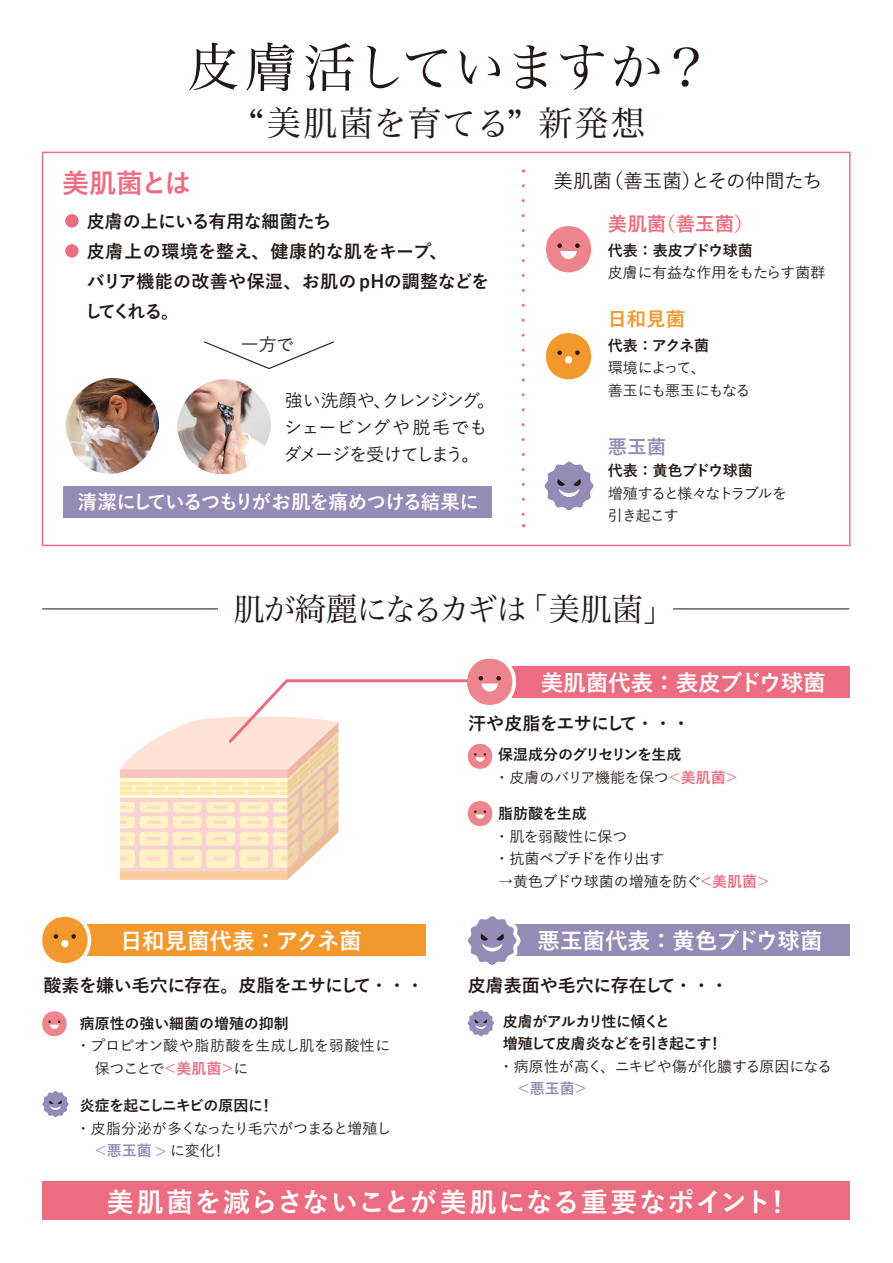
<style>
.page{position:relative;width:893px;height:1263px;background:#fff}
.page>*{position:absolute;margin:0;border:0;box-sizing:border-box;transform-origin:0 0}
.t1{font:52.5px "Hira Min Pro W3";letter-spacing:-.01em;color:#221815}
.t2{font:34.5px "Hira Min Pro W3";letter-spacing:.025em;color:#221815}
.t3{font:31.5px "Hira Min Pro W3";letter-spacing:-.045em;color:#221815}
.t4{font:700 27px "Yu Go";letter-spacing:.025em;color:#fff}
.t5{font:700 27px "Yu Go";letter-spacing:-.045em;color:#ec6d81}
.t6{font:700 22.5px "Yu Go";color:#fff}
.t7{font:700 19.5px "Yu Go";letter-spacing:-.045em;color:#fff}
.t8{font:500 19.5px "Yu Go";color:#221815}
.t9{font:700 19.5px "Yu Go";color:#ec6d81}
.t10{font:700 19.5px "Yu Go";color:#f3982d}
.t11{font:700 19.5px "Yu Go";color:#958bb7}
.t12{font:700 18px/30px "Yu Go";letter-spacing:-.005em;color:#221815}
.t13{font:500 18px/27px "Yu Go";letter-spacing:-.045em;color:#221815}
.t14{font:700 18px "Yu Go";letter-spacing:-.035em;color:#221815}
.t15{font:700 18px "Yu Go";letter-spacing:-.04em;color:#221815}
.t16{font:500 15px/22.5px "Yu Go";letter-spacing:-.03em;color:#221815}
.t17{font:700 15px "Yu Go";letter-spacing:-.03em;color:#221815}
.t18{font:500 15px/22.5px "Yu Go";letter-spacing:-.01em;color:#221815}
.t19{font:500 15px/22.5px "Yu Go";letter-spacing:-.06em;color:#221815}
.t20{font:700 15px/22.5px "Yu Go";letter-spacing:-.05em;color:#221815}
.t21{font:700 15px/22.5px "Yu Go";letter-spacing:-.075em;color:#221815}
.t22{font:500 15px "Yu Go";color:#221815}
.t23{font:500 15px/22.5px "Yu Go";letter-spacing:-.095em;color:#221815}
.t24{font:500 15px/22.5px "Yu Go";letter-spacing:-.085em;color:#221815}
.t25{font:700 15px "Yu Go";letter-spacing:-.005em;color:#221815}
.t26{font:700 15px "Yu Go";color:#958bb7}
.s1{font-weight:500}
.s2{color:#ec6d81}
.s3{font-weight:700;color:#ec6d81}
.s4{font-weight:700;color:#958bb7}
</style>
<div class="page">
<hr style="left:42px;top:608px;width:807px;height:1px;background:#221815">
<div style="left:219px;top:586px;width:454px;height:43px;background:#fff"></div>
<div style="left:63px;top:486px;width:429px;height:32px;background:#958bb7"></div>
<div style="left:65px;top:924px;width:360px;height:32px;background:#f3982d"></div>
<div style="left:43px;top:1181px;width:807px;height:39px;background:#ec6d81"></div>
<div style="left:492px;top:666px;width:358px;height:32px;background:#ec6d81"></div>
<div style="left:492px;top:924px;width:358px;height:32px;background:#958bb7"></div>
<svg style="left:545px;top:461px;width:48px;height:49px"></svg>
<svg style="left:467px;top:916px;width:54px;height:49px"></svg>
<div style="left:546px;top:226px;width:45px;height:46px;background:#ee858c;border-radius:50%"></div>
<svg style="left:557px;top:243px;width:23px;height:16px"></svg>
<div style="left:463px;top:655px;width:53px;height:54px;border:8px solid #fff;border-radius:50%"></div>
<div style="left:467px;top:659px;width:45px;height:46px;background:#ee858c;border-radius:50%"></div>
<svg style="left:42px;top:1091px;width:27px;height:26px"></svg>
<svg style="left:468px;top:1010px;width:26px;height:26px"></svg>
<div style="left:42px;top:1011px;width:25px;height:25px;background:#ee858c;border-radius:50%"></div>
<svg style="left:48px;top:1020px;width:12px;height:9px"></svg>
<svg style="left:121px;top:676px;width:380px;height:204px"></svg>
<svg style="left:204px;top:341px;width:131px;height:28px"></svg>
<div style="left:546px;top:333px;width:45px;height:46px;background:#f3982d;border-radius:50%"></div>
<svg style="left:557px;top:350px;width:5px;height:5px"></svg>
<svg style="left:575px;top:350px;width:5px;height:5px"></svg>
<div style="left:565px;top:356px;width:7px;height:8px;background:#fff;border-radius:50%"></div>
<div style="left:38px;top:913px;width:53px;height:54px;border:8px solid #fff;border-radius:50%"></div>
<div style="left:42px;top:917px;width:45px;height:46px;background:#f3982d;border-radius:50%"></div>
<svg style="left:54px;top:934px;width:4px;height:5px"></svg>
<svg style="left:71px;top:934px;width:5px;height:5px"></svg>
<div style="left:61px;top:940px;width:8px;height:7px;background:#fff;border-radius:50%"></div>
<div style="left:65px;top:214px;width:14px;height:14px;background:#ec6d81;border-radius:50%"></div>
<div style="left:65px;top:244px;width:14px;height:14px;background:#ec6d81;border-radius:50%"></div>
<img style="left:65px;top:378px;width:94px;height:96px">
<img style="left:177px;top:379px;width:94px;height:95px">
<svg style="left:522px;top:186px;width:3px;height:330px"></svg>
<h1 class="t1" style="left:187px;top:22px;width:527px">皮膚活していますか？</h1>
<h2 class="t2" style="left:248px;top:94px;width:399px">“美肌菌を育てる” 新発想</h2>
<h3 class="t5" style="left:62px;top:167px;width:130px">美肌菌とは</h3>
<p class="t12" style="left:85px;top:206px;width:406px">皮膚の上にいる有用な細菌たち<br>皮膚上の環境を整え、健康的な肌をキープ、<br>バリア機能の改善や保湿、お肌のpHの調整などをしてくれる。</p>
<p class="t13" style="left:241px;top:328px;width:55px">一方で</p>
<p class="t13" style="left:284px;top:384px;width:213px">強い洗顔や、クレンジング。シェービングや脱毛でもダメージを受けてしまう。</p>
<p class="t7" style="left:78px;top:491px;width:403px">清潔にしているつもりがお肌を痛めつける結果に</p>
<p class="t8" style="left:554px;top:163px;width:270px">美肌菌（善玉菌）とその仲間たち</p>
<p class="t9" style="left:608px;top:213px;width:147px">美肌菌（善玉菌）</p>
<p class="t17" style="left:608px;top:242px;width:146px">代表：表皮ブドウ球菌</p>
<p class="t16" style="left:608px;top:260px;width:219px">皮膚に有益な作用をもたらす菌群</p>
<p class="t10" style="left:607px;top:308px;width:79px">日和見菌</p>
<p class="t17" style="left:608px;top:337px;width:103px">代表：アクネ菌</p>
<p class="t24" style="left:608px;top:355px;width:144px">環境によって、<br>善玉にも悪玉にもなる</p>
<p class="t11" style="left:608px;top:436px;width:60px">悪玉菌</p>
<p class="t17" style="left:608px;top:462px;width:146px">代表：黄色ブドウ球菌</p>
<p class="t23" style="left:608px;top:480px;width:181px">増殖すると様々なトラブルを引き起こす</p>
<h3 class="t3" style="left:233px;top:582px;width:443px">肌が綺麗になるカギは「美肌菌」</h3>
<p class="t6" style="left:541px;top:670px;width:286px">美肌菌代表：表皮ブドウ球菌</p>
<p class="t15" style="left:468px;top:713px;width:223px">汗や皮脂をエサにして・・・</p>
<p class="t20" style="left:494px;top:744px;width:246px">保湿成分のグリセリンを生成<br><span class="s1">・皮膚のバリア機能を保つ</span><span class="s2">＜美肌菌＞</span></p>
<p class="t17" style="left:498px;top:805px;width:90px">脂肪酸を生成</p>
<p class="t16" style="left:494px;top:823px;width:172px">・肌を弱酸性に保つ<br>・抗菌ペプチドを作り出す</p>
<p class="t16" style="left:498px;top:868px;width:274px">→黄色ブドウ球菌の増殖を防ぐ<span class="s3">＜美肌菌＞</span></p>
<p class="t6" style="left:120px;top:928px;width:243px">日和見菌代表：アクネ菌</p>
<p class="t6" style="left:537px;top:928px;width:286px">悪玉菌代表：黄色ブドウ球菌</p>
<p class="t14" style="left:44px;top:975px;width:382px">酸素を嫌い毛穴に存在。皮脂をエサにして・・・</p>
<p class="t12" style="left:468px;top:971px;width:262px">皮膚表面や毛穴に存在して・・・</p>
<p class="t25" style="left:80px;top:1015px;width:211px">病原性の強い細菌の増殖の抑制</p>
<p class="t18" style="left:76px;top:1033px;width:316px">・プロピオン酸や脂肪酸を生成し肌を弱酸性に　保つことで<span class="s3">＜美肌菌＞</span>に</p>
<p class="t17" style="left:80px;top:1097px;width:195px">炎症を起こしニキビの原因に！</p>
<p class="t19" style="left:93px;top:1115px;width:300px;text-indent:-17px">・皮脂分泌が多くなったり毛穴がつまると増殖し<span class="s4">＜悪玉菌 &gt;</span> に変化！</p>
<p class="t21" style="left:503px;top:1010px;width:221px">皮膚がアルカリ性に傾くと<br>増殖して皮膚炎などを引き起こす！</p>
<p class="t22" style="left:499px;top:1052px;width:335px">・病原性が高く、ニキビや傷が化膿する原因になる</p>
<p class="t26" style="left:516px;top:1080px;width:73px">＜悪玉菌＞</p>
<h3 class="t4" style="left:107px;top:1186px;width:686px">美肌菌を減らさないことが美肌になる重要なポイント！</h3>
</div>
